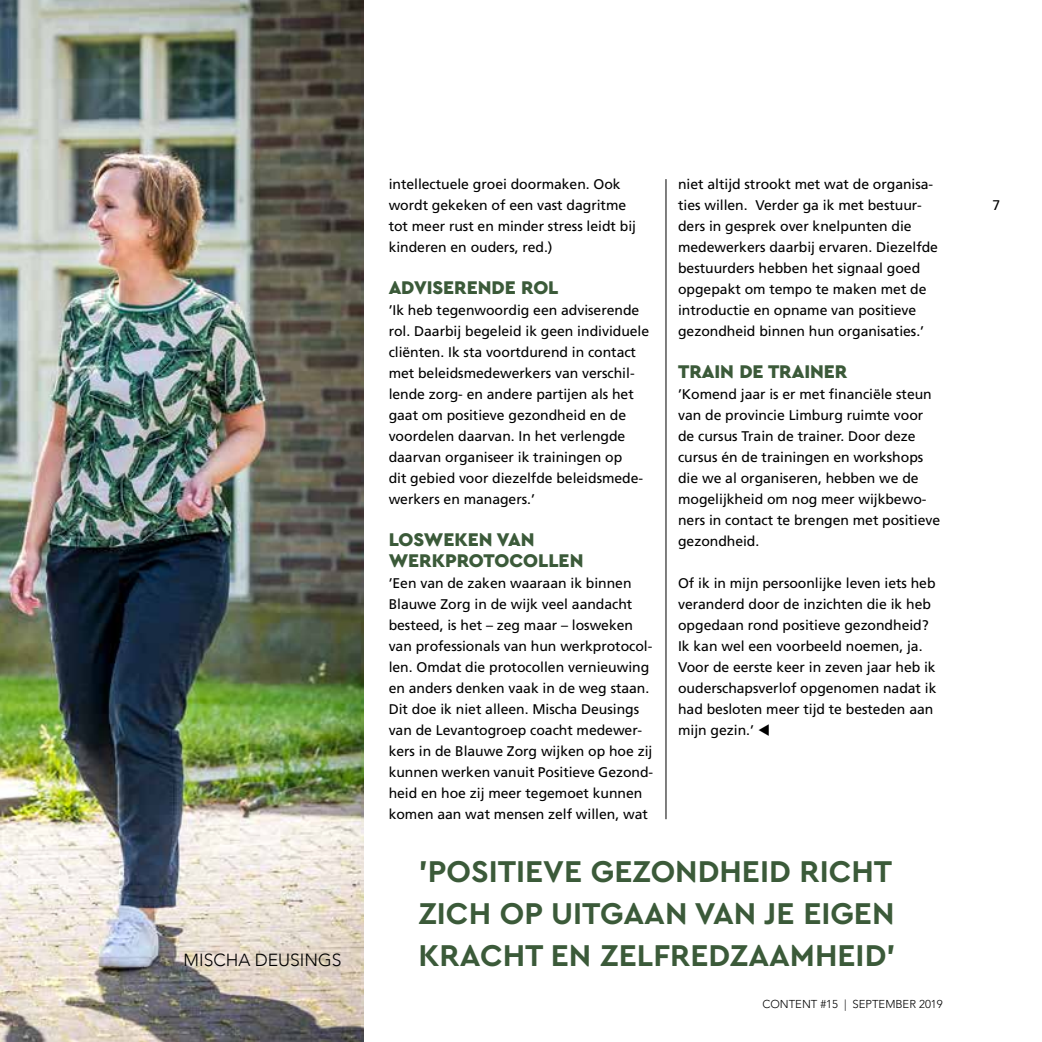
<style>
.page{position:relative;width:1042px;height:1042px;background:#fff}
.page>*{position:absolute;margin:0;border:0;box-sizing:border-box;transform-origin:0 0}
.t1{font:700 31.5px/42px "Cera Pro";color:#3b5a39}
.t2{font:900 19.25px/21px "Cera Pro";letter-spacing:-.005em;color:#3b5a39}
.t3{font:300 17.5px "Avenir";color:#000}
.t4{font:14px/21px "Frutiger LT Std";letter-spacing:-.005em;color:#000}
.t5{font:300 11.38px "Avenir LT Std";color:#000}
</style>
<div class="page">
<img style="left:0;top:0;width:364px;height:1042px">
<hr style="left:666px;top:179px;width:1px;height:640px;background:#000">
<p class="t4" style="left:389px;top:174px;width:249px">intellectuele groei doormaken. Ook wordt gekeken of een vast dagritme tot meer rust en minder stress leidt bij kinderen en ouders, red.)</p>
<h2 class="t2" style="left:389px;top:276px;width:171px">ADVISERENDE ROL</h2>
<p class="t4" style="left:389px;top:300px;width:262px">’Ik heb tegenwoordig een adviserende rol. Daarbij begeleid ik geen individuele cliënten. Ik sta voortdurend in contact met beleidsmedewerkers van verschil&shy;lende zorg- en andere partijen als het gaat om positieve gezondheid en de voordelen daarvan. In het verlengde daarvan organiseer ik trainingen op<br>dit gebied voor diezelfde beleidsmede&shy;werkers en managers.’</p>
<h2 class="t2" style="left:389px;top:528px;width:196px">LOSWEKEN VAN<br>WERKPROTOCOLLEN</h2>
<p class="t4" style="left:389px;top:573px;width:266px">’Een van de zaken waaraan ik binnen Blauwe Zorg in de wijk veel aandacht besteed, is het – zeg maar – losweken van professionals van hun werkprotocol&shy;len. Omdat die protocollen vernieuwing en anders denken vaak in de weg staan.<br>Dit doe ik niet alleen. Mischa Deusings van de Levantogroep coacht medewer&shy;kers in de Blauwe Zorg wijken op hoe zij kunnen werken vanuit Positieve Gezond&shy;heid en hoe zij meer tegemoet kunnen komen aan wat mensen zelf willen, wat</p>
<p class="t4" style="left:678px;top:174px;width:261px">niet altijd strookt met wat de organisa&shy;ties willen. Verder ga ik met bestuur&shy;ders in gesprek over knelpunten die medewerkers daarbij ervaren. Diezelfde bestuurders hebben het signaal goed opgepakt om tempo te maken met de introductie en opname van positieve gezondheid binnen hun organisaties.’</p>
<h2 class="t2" style="left:678px;top:360px;width:171px">TRAIN DE TRAINER</h2>
<p class="t4" style="left:678px;top:384px;width:264px">’Komend jaar is er met financiële steun van de provincie Limburg ruimte voor de cursus Train de trainer. Door deze cursus én de trainingen en workshops die we al organiseren, hebben we de mogelijkheid om nog meer wijkbewo&shy;ners in contact te brengen met positieve gezondheid.</p>
<p class="t4" style="left:678px;top:573px;width:260px">Of ik in mijn persoonlijke leven iets heb veranderd door de inzichten die ik heb opgedaan rond positieve gezondheid?<br>Ik kan wel een voorbeeld noemen, ja.<br>Voor de eerste keer in zeven jaar heb ik ouderschapsverlof opgenomen nadat ik had besloten meer tijd te besteden aan mijn gezin.’ ▼</p>
<h1 class="t1" style="left:418px;top:849px;width:477px">’POSITIEVE GEZONDHEID RICHT<br>ZICH OP UITGAAN VAN JE EIGEN</h1>
<p class="t3" style="left:184px;top:950px;width:159px">MISCHA DEUSINGS</p>
<h1 class="t1" style="left:418px;top:933px;width:479px">KRACHT EN ZELFREDZAAMHEID’</h1>
<p class="t5" style="left:762px;top:997px;width:182px">CONTENT #15 | SEPTEMBER 2019</p>
<p class="t4" style="left:992px;top:195px;width:9px">7</p>
</div>
